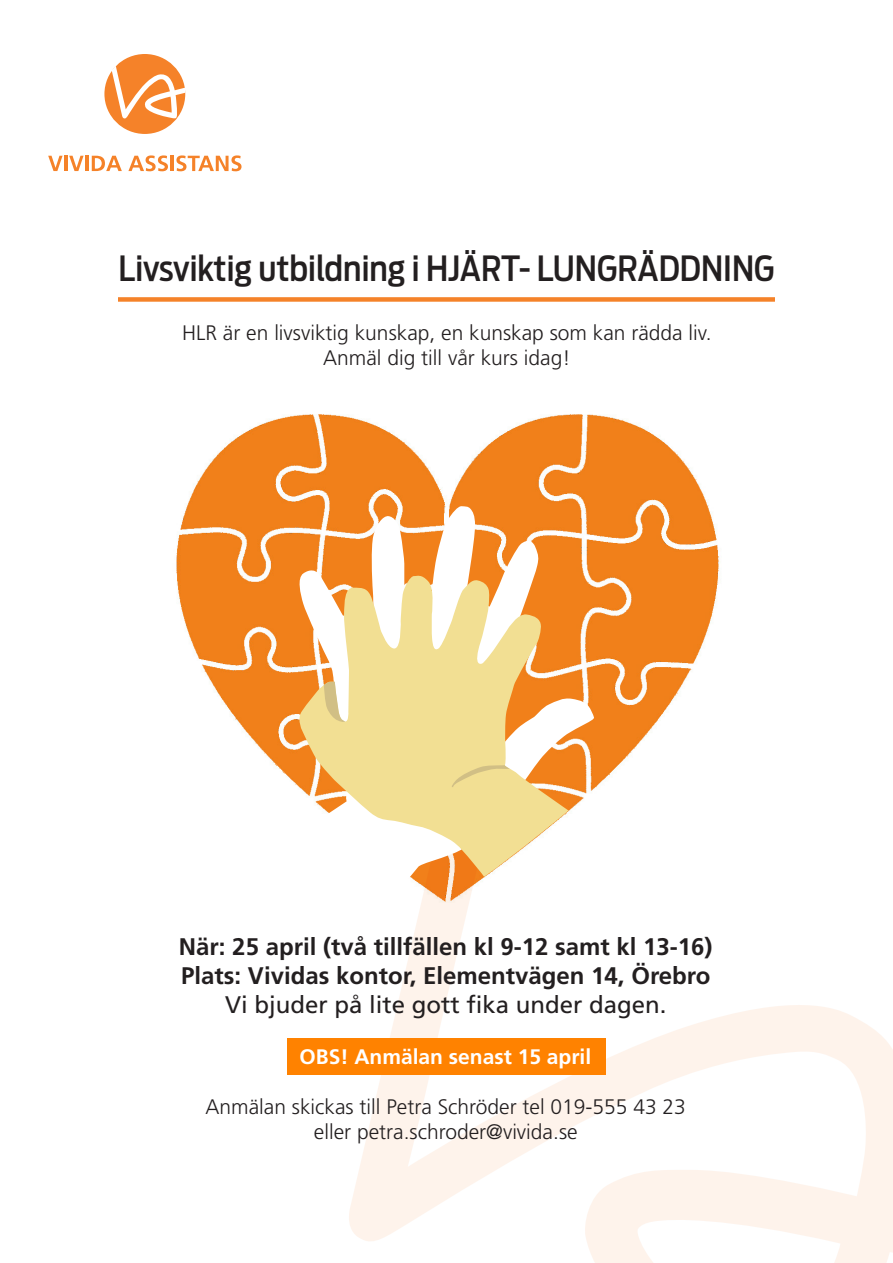
<style>
.page{position:relative;width:893px;height:1263px;background:#fff}
.page>*{position:absolute;margin:0;border:0;box-sizing:border-box;transform-origin:0 0}
.t1{font:500 34.5px "Antenna Cond";color:#231f20}
.t2{font:700 24px "Frutiger LT Std";color:#231f20}
.t3{font:24px "Frutiger LT Std";color:#231f20}
.t4{font:300 21px/25.2px "Frutiger LT Std";color:#231f20;text-align:center}
.t5{font:700 21px "Frutiger LT Std";color:#fff}
</style>
<div class="page">
<svg style="left:343px;top:937px;width:550px;height:326px"></svg>
<svg style="left:636px;top:1216px;width:208px;height:47px"></svg>
<svg style="left:48px;top:156px;width:15px;height:15px"></svg>
<hr style="left:64px;top:156px;width:3px;height:15px;background:#f58229">
<svg style="left:69px;top:156px;width:15px;height:15px"></svg>
<hr style="left:85px;top:156px;width:3px;height:15px;background:#f58229">
<svg style="left:92px;top:156px;width:30px;height:15px"></svg>
<svg style="left:128px;top:155px;width:40px;height:16px"></svg>
<hr style="left:171px;top:156px;width:3px;height:15px;background:#f58229">
<svg style="left:176px;top:155px;width:66px;height:16px"></svg>
<div style="left:104px;top:54px;width:81px;height:80px;background:#f58229;border-radius:50%"></div>
<svg style="left:112px;top:65px;width:73px;height:54px"></svg>
<img style="left:176px;top:414px;width:543px;height:523px">
<svg style="left:297px;top:506px;width:298px;height:396px"></svg>
<svg style="left:297px;top:574px;width:272px;height:303px;fill:#f2df93"></svg>
<svg style="left:324px;top:681px;width:25px;height:41px"></svg>
<svg style="left:450px;top:764px;width:60px;height:23px"></svg>
<div style="left:118px;top:297px;width:657px;height:5px;background:#f58229"></div>
<div style="left:287px;top:1038px;width:319px;height:36px;background:#ff8200"></div>
<p class="t1" style="left:118px;top:248px;width:658px">Livsviktig utbildning i HJÄRT- LUNGRÄDDNING</p>
<p class="t4" style="left:182px;top:320px;width:531px">HLR är en livsviktig kunskap, en kunskap som kan rädda liv.<br>Anmäl dig till vår kurs idag!</p>
<p class="t2" style="left:179px;top:933px;width:535px">När: 25 april (två tillfällen kl 9-12 samt kl 13-16)</p>
<p class="t2" style="left:181px;top:962px;width:531px">Plats: Vividas kontor, Elementvägen 14, Örebro</p>
<p class="t3" style="left:225px;top:990px;width:443px">Vi bjuder på lite gott fika under dagen.</p>
<p class="t5" style="left:300px;top:1045px;width:293px">OBS! Anmälan senast 15 april</p>
<p class="t4" style="left:206px;top:1094px;width:482px">Anmälan skickas till Petra Schröder tel 019-555 43 23</p>
<p class="t4" style="left:314px;top:1119px;width:265px">eller petra.schroder@vivida.se</p>
</div>
